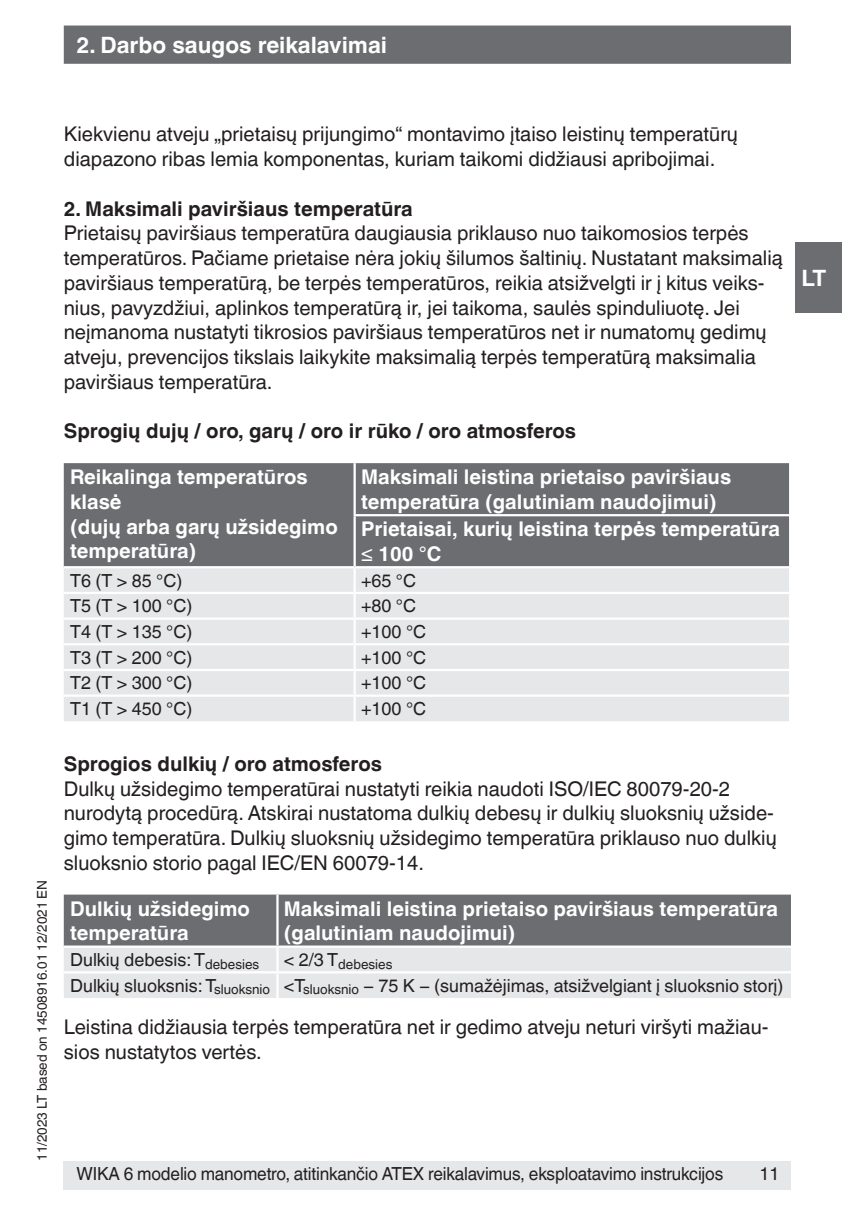
<style>
.page{position:relative;width:842px;height:1212px;background:#fff}
.page>*{position:absolute;margin:0;border:0;box-sizing:border-box;transform-origin:0 0}
.t1{font:700 22.5px "Helvetica World";color:#fff}
.t2{font:20.25px/24.8px "Helvetica World";color:#231f20}
.t3{font:700 20.25px/24.8px "Helvetica World";color:#fff}
.t4{font:700 20.25px "Helvetica World";color:#231f20}
.t5{font:18px "Helvetica World";color:#231f20}
.t6{font:18px "Helvetica World";color:#231f20;scale:.96 1}
.t7{font:13.5px "Helvetica World";color:#231f20}
.s1{font-weight:400}
</style>
<div class="page">
<div style="left:64px;top:1161px;width:727px;height:29px;background:#e6e7e9"></div>
<div style="left:64px;top:26px;width:727px;height:38px;background:#6c6d70;border:2px solid #6c6d70"></div>
<div style="left:795px;top:242px;width:47px;height:71px;background:#6c6d70"></div>
<div style="left:64px;top:463px;width:725px;height:103px;background:#6c6d70"></div>
<div style="left:64px;top:568px;width:725px;height:153px;background:#e6e7e9"></div>
<hr style="left:353px;top:620px;width:3px;height:23px;background:#fff">
<hr style="left:353px;top:645px;width:3px;height:24px;background:#fff">
<hr style="left:353px;top:671px;width:3px;height:23px;background:#fff">
<hr style="left:353px;top:697px;width:3px;height:24px;background:#fff">
<hr style="left:353px;top:463px;width:3px;height:51px;background:#fff">
<hr style="left:353px;top:514px;width:436px;height:2px;background:#fff">
<hr style="left:353px;top:516px;width:3px;height:50px;background:#fff">
<hr style="left:353px;top:568px;width:3px;height:24px;background:#fff">
<hr style="left:64px;top:592px;width:291px;height:2px;background:#fff">
<hr style="left:355px;top:592px;width:434px;height:2px;background:#fff">
<hr style="left:353px;top:594px;width:3px;height:23px;background:#fff">
<hr style="left:64px;top:617px;width:291px;height:3px;background:#fff">
<hr style="left:355px;top:617px;width:434px;height:3px;background:#fff">
<hr style="left:64px;top:643px;width:291px;height:2px;background:#fff">
<hr style="left:355px;top:643px;width:434px;height:2px;background:#fff">
<hr style="left:64px;top:669px;width:291px;height:2px;background:#fff">
<hr style="left:355px;top:669px;width:434px;height:2px;background:#fff">
<hr style="left:64px;top:694px;width:291px;height:3px;background:#fff">
<hr style="left:355px;top:694px;width:434px;height:3px;background:#fff">
<svg style="left:64px;top:894px;width:727px;height:104px;background:#a8a9ab"></svg>
<hr style="left:64px;top:945px;width:213px;height:3px;background:#fff">
<hr style="left:276px;top:894px;width:3px;height:51px;background:#fff">
<hr style="left:277px;top:945px;width:514px;height:3px;background:#fff">
<hr style="left:276px;top:948px;width:3px;height:23px;background:#fff">
<hr style="left:64px;top:971px;width:213px;height:2px;background:#fff">
<hr style="left:277px;top:971px;width:514px;height:2px;background:#fff">
<hr style="left:276px;top:973px;width:3px;height:25px;background:#fff">
<p class="t1" style="left:77px;top:32px;width:312px">2. Darbo saugos reikalavimai</p>
<p class="t7" style="left:34px;top:1161px;width:282px;rotate:-90deg">11/2023 LT based on 14508916.01 12/2021 EN</p>
<p class="t2" style="left:64px;top:122px;width:676px">Kiekvienu atveju „prietaisų prijungimo“ montavimo įtaiso leistinų temperatūrų diapazono ribas lemia komponentas, kuriam taikomi didžiausi apribojimai.</p>
<p class="t4" style="left:64px;top:197px;width:351px">2. Maksimali paviršiaus temperatūra</p>
<p class="t2" style="left:64px;top:221px;width:721px">Prietaisų paviršiaus temperatūra daugiausia priklauso nuo taikomosios terpės temperatūros. Pačiame prietaise nėra jokių šilumos šaltinių. Nustatant maksimalią paviršiaus temperatūrą, be terpės temperatūros, reikia atsižvelgti ir į kitus veiks&shy;nius, pavyzdžiui, aplinkos temperatūrą ir, jei taikoma, saulės spinduliuotę. Jei neįmanoma nustatyti tikrosios paviršiaus temperatūros net ir numatomų gedimų atveju, prevencijos tikslais laikykite maksimalią terpės temperatūrą maksimalia paviršiaus temperatūra.</p>
<p class="t4" style="left:64px;top:419px;width:514px">Sprogių dujų / oro, garų / oro ir rūko / oro atmosferos</p>
<p class="t3" style="left:70px;top:465px;width:269px">Reikalinga temperatūros klasė<br>(dujų arba garų užsidegimo temperatūra)</p>
<p class="t3" style="left:361px;top:465px;width:372px">Maksimali leistina prietaiso paviršiaus temperatūra (galutiniam naudojimui)</p>
<p class="t3" style="left:361px;top:517px;width:420px">Prietaisai, kurių leistina terpės temperatūra <span class="s1">≤</span> 100 °C</p>
<p class="t5" style="left:70px;top:570px;width:114px">T6 (T &gt; 85 °C)</p>
<p class="t5" style="left:361px;top:570px;width:57px">+65 °C</p>
<p class="t5" style="left:70px;top:595px;width:124px">T5 (T &gt; 100 °C)</p>
<p class="t5" style="left:361px;top:595px;width:57px">+80 °C</p>
<p class="t5" style="left:70px;top:621px;width:124px">T4 (T &gt; 135 °C)</p>
<p class="t5" style="left:361px;top:621px;width:67px">+100 °C</p>
<p class="t5" style="left:70px;top:647px;width:124px">T3 (T &gt; 200 °C)</p>
<p class="t5" style="left:361px;top:647px;width:67px">+100 °C</p>
<p class="t5" style="left:70px;top:672px;width:124px">T2 (T &gt; 300 °C)</p>
<p class="t5" style="left:361px;top:672px;width:67px">+100 °C</p>
<p class="t5" style="left:70px;top:698px;width:124px">T1 (T &gt; 450 °C)</p>
<p class="t5" style="left:361px;top:698px;width:67px">+100 °C</p>
<p class="t4" style="left:64px;top:752px;width:320px">Sprogios dulkių / oro atmosferos</p>
<p class="t2" style="left:64px;top:776px;width:714px">Dulkų užsidegimo temperatūrai nustatyti reikia naudoti ISO/IEC 80079-20-2 nurodytą procedūrą. Atskirai nustatoma dulkių debesų ir dulkių sluoksnių užside&shy;gimo temperatūra. Dulkių sluoksnių užsidegimo temperatūra priklauso nuo dulkių sluoksnio storio pagal IEC/EN 60079-14.</p>
<p class="t3" style="left:70px;top:896px;width:181px">Dulkių užsidegimo temperatūra</p>
<p class="t3" style="left:284px;top:896px;width:496px">Maksimali leistina prietaiso paviršiaus temperatūra (galutiniam naudojimui)</p>
<p class="t5" style="left:70px;top:949px;width:191px">Dulkių debesis: T<sub>debesies</sub></p>
<p class="t7" style="left:284px;top:956px;width:110px"><sup>&lt;</sup> <sup>2/3</sup> <sup>T</sup>debesies</p>
<p class="t5" style="left:70px;top:975px;width:715px">Dulkių sluoksnis: T<sub>sluoksnio</sub> &lt;T<sub>sluoksnio</sub> − 75 K − (sumažėjimas, atsižvelgiant į sluoksnio storį)</p>
<p class="t2" style="left:64px;top:1015px;width:706px">Leistina didžiausia terpės temperatūra net ir gedimo atveju neturi viršyti mažiau&shy;sios nustatytos vertės.</p>
<p class="t6" style="left:76px;top:1163px;width:675px">WIKA 6 modelio manometro, atitinkančio ATEX reikalavimus, eksploatavimo instrukcijos</p>
<p class="t5" style="left:759px;top:1163px;width:22px">11</p>
<p class="t1" style="left:801px;top:265px;width:26px">LT</p>
</div>
